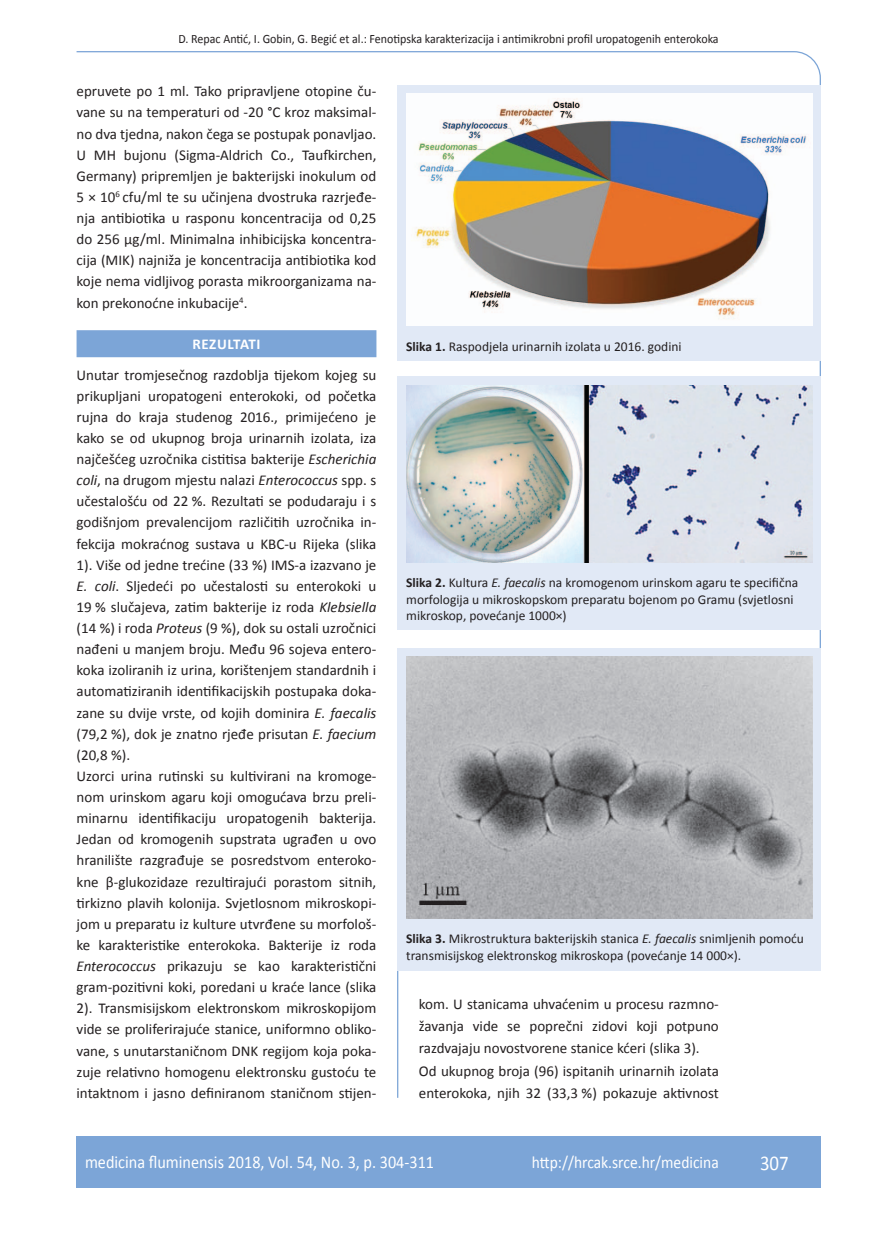
<style>
.page{position:relative;width:872px;height:1234px;background:#fff}
.page>*{position:absolute;margin:0;border:0;box-sizing:border-box;transform-origin:0 0}
.t1{font:21px "Calibri";color:#fff;scale:.9 1}
.t2{font:18px "Calibri";color:#fff;scale:.9 1}
.t3{font:17.25px "Calibri";color:#fff;scale:.9 1}
.t4{font:15px/21.1px "Calibri";color:#231f20}
.t5{font:700 15px "Calibri";letter-spacing:.035em;color:#fff}
.t6{font:13.5px/16.5px "Calibri";color:#231f20}
.t7{font:12.75px "Calibri";color:#231f20;scale:.94 1}
.s1{font-style:italic}
.s2{font-weight:700}
</style>
<div class="page">
<svg style="left:76px;top:51px;width:745px;height:598px"></svg>
<hr style="left:397px;top:970px;width:1px;height:127px;background:#7ca5d7">
<div style="left:77px;top:1135px;width:744px;height:51px;background:#7ca5d7"></div>
<div style="left:77px;top:330px;width:299px;height:27px;background:#7ca5d7"></div>
<div style="left:398px;top:85px;width:423px;height:275px;background:#e1e9f6"></div>
<img style="left:406px;top:94px;width:406px;height:231px">
<div style="left:398px;top:376px;width:423px;height:253px;background:#e1e9f6"></div>
<img style="left:406px;top:385px;width:406px;height:177px">
<div style="left:398px;top:648px;width:423px;height:322px;background:#e1e9f6"></div>
<img style="left:406px;top:656px;width:406px;height:262px">
<p class="t7" style="left:178px;top:29px;width:576px">D. Repac Antić, I. Gobin, G. Begić et al.: Fenotipska karakterizacija i antimikrobni profil uropatogenih enterokoka</p>
<p class="t4" style="left:77px;top:80px;width:301px;text-align:justify">epruvete po 1 ml. Tako pripravljene otopine ču&shy;vane su na temperaturi od -20 °C kroz maksimal&shy;no dva tjedna, nakon čega se postupak ponavljao.<br>U MH bujonu (Sigma-Aldrich Co., Taufkirchen, Germany) pripremljen je bakterijski inokulum od 5 × 10<sup>6</sup> cfu/ml te su učinjena dvostruka razrjeđe&shy;nja antibiotika u rasponu koncentracija od 0,25 do 256 μg/ml. Minimalna inhibicijska koncentra&shy;cija (MIK) najniža je koncentracija antibiotika kod koje nema vidljivog porasta mikroorganizama na&shy;kon prekonoćne inkubacije<sup>4</sup>.</p>
<p class="t5" style="left:192px;top:333px;width:70px">REZULTATI</p>
<p class="t4" style="left:77px;top:363px;width:301px">Unutar tromjesečnog razdoblja tijekom kojeg su prikupljani uropatogeni enterokoki, od početka rujna do kraja studenog 2016., primijećeno je kako se od ukupnog broja urinarnih izolata, iza najčešćeg uzročnika cistitisa bakterije <span class="s1">Escherichia coli</span>, na drugom mjestu nalazi <span class="s1">Enterococcus</span> spp. s učestalošću od 22 %. Rezultati se podudaraju i s godišnjom prevalencijom različitih uzročnika in&shy;fekcija mokraćnog sustava u KBC-u Rijeka (slika 1). Više od jedne trećine (33 %) IMS-a izazvano je <span class="s1">E. coli</span>. Sljedeći po učestalosti su enterokoki u 19 % slučajeva, zatim bakterije iz roda <span class="s1">Klebsiella </span>(14 %) i roda <span class="s1">Proteus</span> (9 %), dok su ostali uzročnici nađeni u manjem broju. Među 96 sojeva entero&shy;koka izoliranih iz urina, korištenjem standardnih i automatiziranih identifikacijskih postupaka doka&shy;zane su dvije vrste, od kojih dominira <span class="s1">E. faecalis </span>(79,2 %), dok je znatno rjeđe prisutan <span class="s1">E. faecium </span>(20,8 %).<br>Uzorci urina rutinski su kultivirani na kromoge&shy;nom urinskom agaru koji omogućava brzu preli&shy;minarnu identifikaciju uropatogenih bakterija.<br>Jedan od kromogenih supstrata ugrađen u ovo hranilište razgrađuje se posredstvom enteroko&shy;kne β-glukozidaze rezultirajući porastom sitnih, tirkizno plavih kolonija. Svjetlosnom mikroskopi&shy;jom u preparatu iz kulture utvrđene su morfološ&shy;ke karakteristike enterokoka. Bakterije iz roda <span class="s1">Enterococcus</span> prikazuju se kao karakteristični gram-pozitivni koki, poredani u kraće lance (slika 2). Transmisijskom elektronskom mikroskopijom vide se proliferirajuće stanice, uniformno obliko&shy;vane, s unutarstaničnom DNK regijom koja poka&shy;zuje relativno homogenu elektronsku gustoću te intaktnom i jasno definiranom staničnom stijen-</p>
<p class="t6" style="left:406px;top:337px;width:277px"><span class="s2">Slika 1.</span> Raspodjela urinarnih izolata u 2016. godini</p>
<p class="t6" style="left:406px;top:574px;width:393px"><span class="s2">Slika 2.</span> Kultura <span class="s1">E. faecalis</span> na kromogenom urinskom agaru te specifična morfologija u mikroskopskom preparatu bojenom po Gramu (svjetlosni mikroskop, povećanje 1000×)</p>
<p class="t6" style="left:406px;top:930px;width:399px"><span class="s2">Slika 3.</span> Mikrostruktura bakterijskih stanica <span class="s1">E. faecalis</span> snimljenih pomoću transmisijskog elektronskog mikroskopa (povećanje 14 000×).</p>
<p class="t4" style="left:419px;top:991px;width:301px;line-height:22.2px">kom. U stanicama uhvaćenim u procesu razmno&shy;žavanja vide se poprečni zidovi koji potpuno razdvajaju novostvorene stanice kćeri (slika 3).<br>Od ukupnog broja (96) ispitanih urinarnih izolata enterokoka, njih 32 (33,3 %) pokazuje aktivnost</p>
<p class="t2" style="left:85px;top:1149px;width:389px">medicina fluminensis 2018, Vol. 54, No. 3, p. 304-311</p>
<p class="t3" style="left:532px;top:1150px;width:209px">http://hrcak.srce.hr/medicina</p>
<h1 class="t1" style="left:760px;top:1147px;width:33px">307</h1>
</div>
